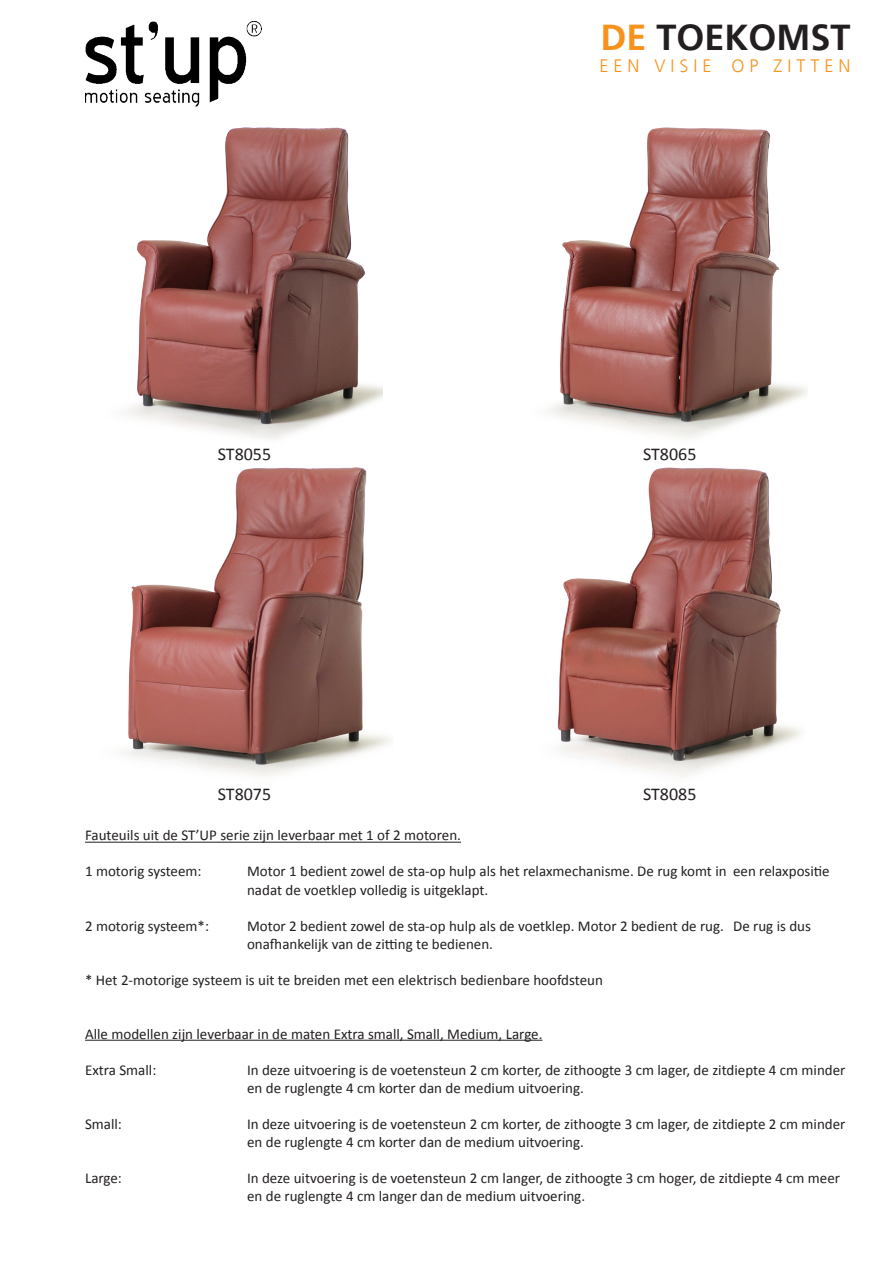
<style>
.page{position:relative;width:893px;height:1263px;background:#fff}
.page>*{position:absolute;margin:0;border:0;box-sizing:border-box;transform-origin:0 0}
.t1{font:700 36px "Frutiger 65";color:#231f20}
.t2{font:18px "Calibri";color:#231f20}
.t3{font:300 18px "Frutiger LT";color:#f7931d}
.t4{font:15px/18px "Calibri";color:#231f20}
.s1{color:#f7931d}
</style>
<div class="page">
<img style="left:85px;top:21px;width:177px;height:85px">
<hr style="left:85px;top:842px;width:376px;height:1px;background:#231f20">
<hr style="left:85px;top:1040px;width:457px;height:1px;background:#231f20">
<img style="left:557px;top:468px;width:244px;height:308px">
<img style="left:126px;top:128px;width:257px;height:311px">
<img style="left:124px;top:468px;width:267px;height:308px">
<img style="left:548px;top:128px;width:260px;height:310px">
<p class="t1" style="left:600px;top:16px;width:252px"><span class="s1">DE</span> TOEKOMST</p>
<p class="t3" style="left:599px;top:55px;width:253px">E E N V I S I E O P Z I T T E N</p>
<p class="t2" style="left:218px;top:443px;width:55px">ST8055</p>
<p class="t2" style="left:643px;top:443px;width:55px">ST8065</p>
<p class="t2" style="left:218px;top:783px;width:55px">ST8075</p>
<p class="t2" style="left:643px;top:783px;width:55px">ST8085</p>
<p class="t4" style="left:85px;top:826px;width:377px">Fauteuils uit de ST’UP serie zijn leverbaar met 1 of 2 motoren.</p>
<p class="t4" style="left:85px;top:862px;width:118px">1 motorig systeem:</p>
<p class="t4" style="left:247px;top:862px;width:584px">Motor 1 bedient zowel de sta-op hulp als het relaxmechanisme. De rug komt in een relaxpositie nadat de voetklep volledig is uitgeklapt.</p>
<p class="t4" style="left:85px;top:916px;width:126px">2 motorig systeem*:</p>
<p class="t4" style="left:247px;top:916px;width:565px">Motor 2 bedient zowel de sta-op hulp als de voetklep. Motor 2 bedient de rug. De rug is dus</p>
<p class="t4" style="left:247px;top:934px;width:247px">onafhankelijk van de zitting te bedienen.</p>
<p class="t4" style="left:85px;top:970px;width:519px">* Het 2-motorige systeem is uit te breiden met een elektrisch bedienbare hoofdsteun</p>
<p class="t4" style="left:85px;top:1024px;width:459px">Alle modellen zijn leverbaar in de maten Extra small, Small, Medium, Large.</p>
<p class="t4" style="left:85px;top:1060px;width:73px">Extra Small:</p>
<p class="t4" style="left:247px;top:1060px;width:600px">In deze uitvoering is de voetensteun 2 cm korter, de zithoogte 3 cm lager, de zitdiepte 4 cm minder en de ruglengte 4 cm korter dan de medium uitvoering.</p>
<p class="t4" style="left:85px;top:1114px;width:38px">Small:</p>
<p class="t4" style="left:247px;top:1114px;width:600px">In deze uitvoering is de voetensteun 2 cm korter, de zithoogte 3 cm lager, de zitdiepte 2 cm minder en de ruglengte 4 cm korter dan de medium uitvoering.</p>
<p class="t4" style="left:85px;top:1168px;width:38px">Large:</p>
<p class="t4" style="left:247px;top:1168px;width:594px">In deze uitvoering is de voetensteun 2 cm langer, de zithoogte 3 cm hoger, de zitdiepte 4 cm meer</p>
<p class="t4" style="left:247px;top:1186px;width:340px">en de ruglengte 4 cm langer dan de medium uitvoering.</p>
</div>
